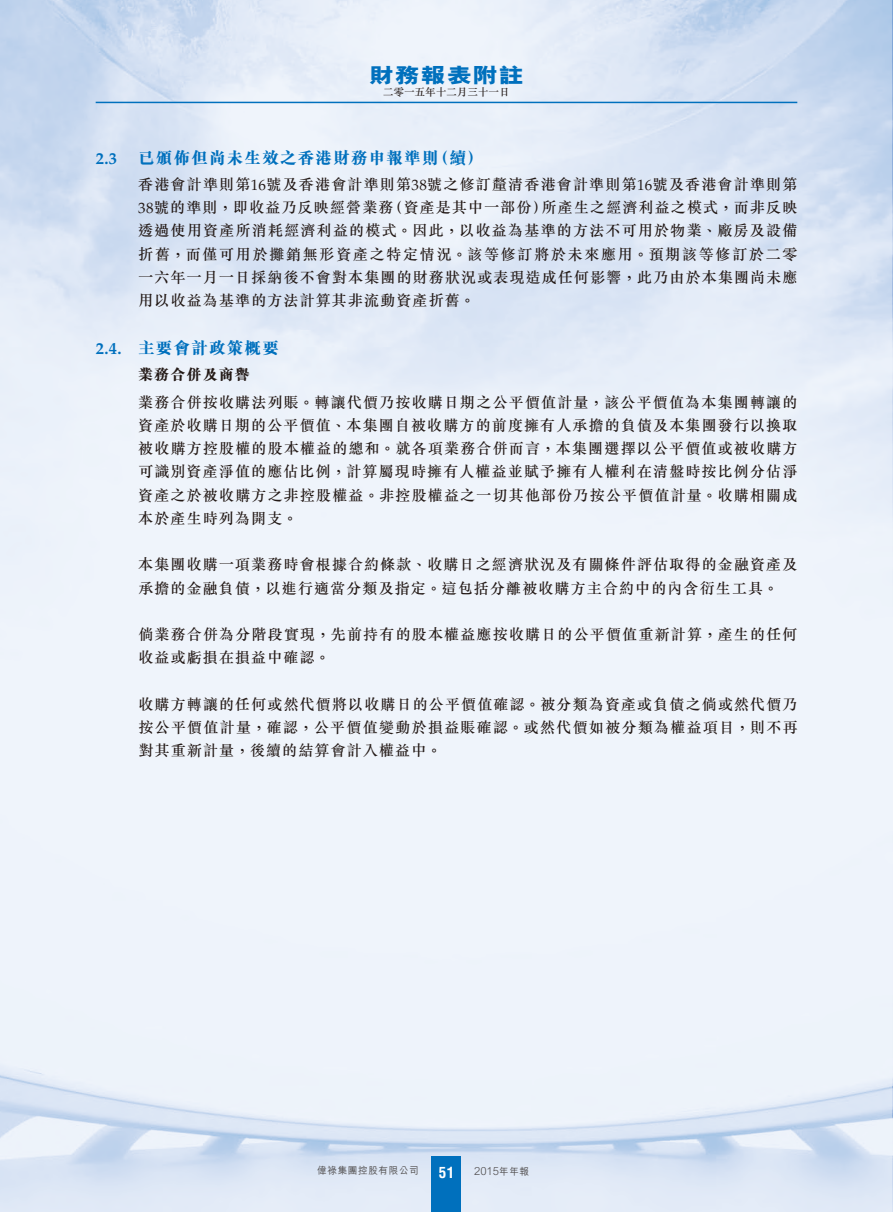
<style>
.page{position:relative;width:893px;height:1212px;background:#fff}
.page>*{position:absolute;margin:0;border:0;box-sizing:border-box;transform-origin:0 0}
.t1{font:800 21px "M Hei HK";letter-spacing:.03em;color:#0070bd;scale:1.2 1}
.t2{font:800 16.5px "M Sung HK";letter-spacing:.075em;color:#0070bd}
.t3{font:700 16.5px "Palatino LT Std";color:#0070bd}
.t4{font:500 15px/23.2px "M Sung HK";letter-spacing:.075em;color:#231916}
.t5{font:800 15px "M Sung HK";letter-spacing:.075em;color:#231916}
.t6{font:700 condensed 15px "Helvetica LT Std";color:#fff}
.t7{font:300 11.25px "Arial MT Std";color:#4d4a4a}
.t8{font:500 10.5px "M Sung HK";letter-spacing:.025em;color:#231916}
.t9{font:500 9.75px "M Hei HK";letter-spacing:.07em;color:#4d4a4a}
.s1{font-family:"Palatino LT Std";font-weight:400}
</style>
<div class="page">
<img style="left:0;top:0;width:893px;height:1212px">
<hr style="left:96px;top:102px;width:701px;height:1px;background:#0070bd">
<div style="left:432px;top:1157px;width:29px;height:55px;background:#0070bd"></div>
<h1 class="t1" style="left:369px;top:61px;width:131px">財務報表附註</h1>
<p class="t8" style="left:383px;top:85px;width:128px">二零一五年十二月三十一日</p>
<p class="t3" style="left:96px;top:148px;width:23px">2.3</p>
<p class="t3" style="left:96px;top:339px;width:27px">2.4.</p>
<p class="t2" style="left:138px;top:146px;width:302px">已頒佈但尚未生效之香港財務申報準則</p>
<p class="t2" style="left:433px;top:146px;width:52px">（續(</p>
<p class="t4" style="left:138px;top:172px;width:661px;text-align:right">香港會計準則第<span class="s1">16</span>號及香港會計準則第<span class="s1">38</span>號之修訂釐清香港會計準則第<span class="s1">16</span>號及香港會計準則第所產生之經濟利益之模式，而非反映</p>
<p class="t4" style="left:388px;top:195px;width:160px">（資產是其中一部份）</p>
<p class="t4" style="left:138px;top:195px;width:661px"><span class="s1">38</span>號的準則，即收益乃反映經營業務<br>透過使用資產所消耗經濟利益的模式。因此，以收益為基準的方法不可用於物業、廠房及設備折舊，而僅可用於攤銷無形資產之特定情況。該等修訂將於未來應用。預期該等修訂於二零一六年一月一日採納後不會對本集團的財務狀況或表現造成任何影響，此乃由於本集團尚未應用以收益為基準的方法計算其非流動資產折舊。</p>
<p class="t2" style="left:138px;top:336px;width:142px">主要會計政策概要</p>
<p class="t5" style="left:138px;top:364px;width:113px">業務合併及商譽</p>
<p class="t4" style="left:138px;top:390px;width:661px;text-align:justify">業務合併按收購法列賬。轉讓代價乃按收購日期之公平價值計量，該公平價值為本集團轉讓的資產於收購日期的公平價值、本集團自被收購方的前度擁有人承擔的負債及本集團發行以換取被收購方控股權的股本權益的總和。就各項業務合併而言，本集團選擇以公平價值或被收購方可識別資產淨值的應佔比例，計算屬現時擁有人權益並賦予擁有人權利在清盤時按比例分佔淨資產之於被收購方之非控股權益。非控股權益之一切其他部份乃按公平價值計量。收購相關成本於產生時列為開支。</p>
<p class="t4" style="left:138px;top:553px;width:661px">本集團收購一項業務時會根據合約條款、收購日之經濟狀況及有關條件評估取得的金融資產及承擔的金融負債，以進行適當分類及指定。這包括分離被收購方主合約中的內含衍生工具。</p>
<p class="t4" style="left:138px;top:622px;width:661px">倘業務合併為分階段實現，先前持有的股本權益應按收購日的公平價值重新計算，產生的任何收益或虧損在損益中確認。</p>
<p class="t4" style="left:138px;top:692px;width:661px;text-align:justify">收購方轉讓的任何或然代價將以收購日的公平價值確認。被分類為資產或負債之倘或然代價乃按公平價值計量，確認，公平價值變動於損益賬確認。或然代價如被分類為權益項目，則不再對其重新計量，後續的結算會計入權益中。</p>
<p class="t9" style="left:317px;top:1163px;width:103px">偉祿集團控股有限公司</p>
<p class="t6" style="left:439px;top:1163px;width:17px">51</p>
<p class="t9" style="left:499px;top:1164px;width:32px">年年報</p>
<p class="t7" style="left:474px;top:1164px;width:27px">2015</p>
</div>
